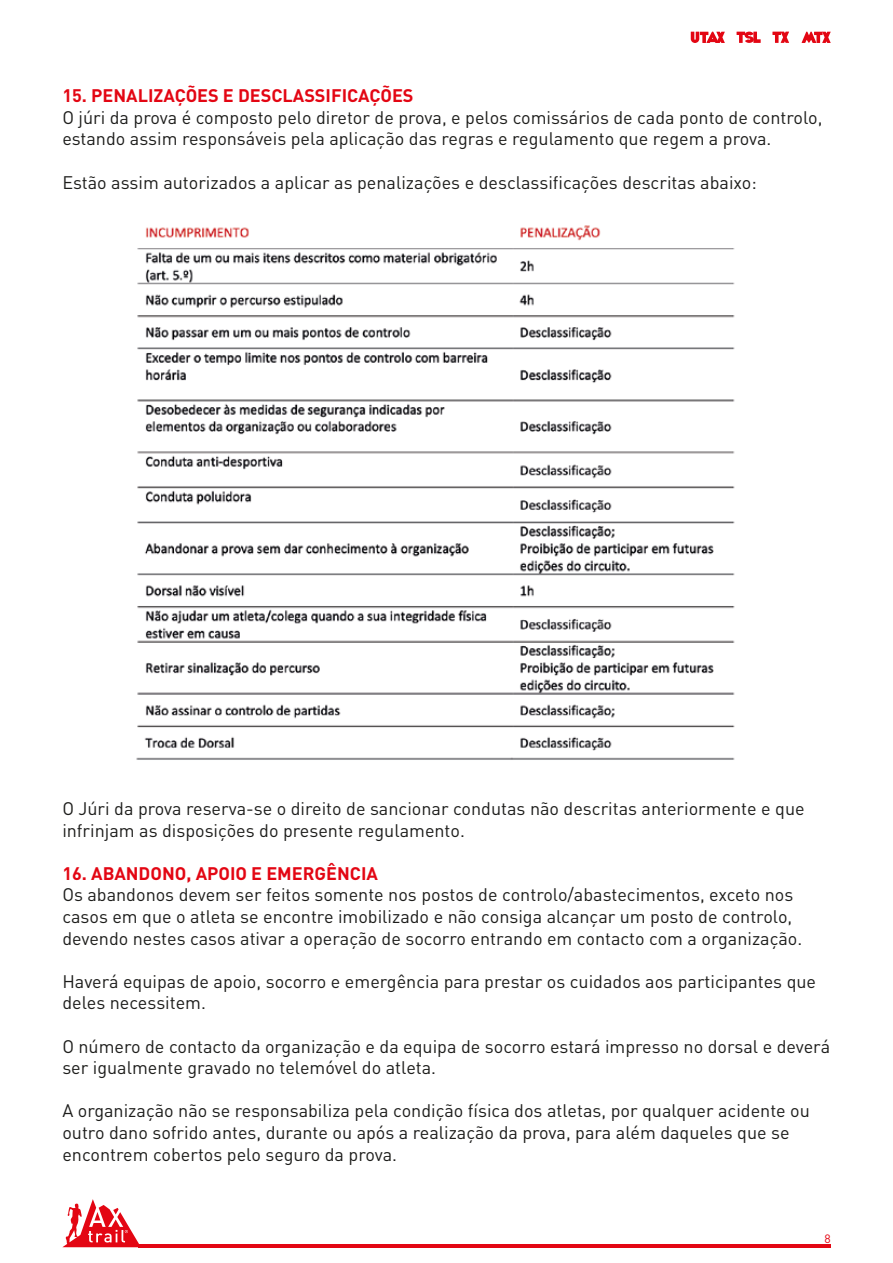
<style>
.page{position:relative;width:893px;height:1263px;background:#fff}
.page>*{position:absolute;margin:0;border:0;box-sizing:border-box;transform-origin:0 0}
.t1{font:18px/21.6px "DIN Pro";color:#1d1d1b}
.t2{font:700 18px "DIN Pro";color:#e30613}
.t3{font:12px "DIN Pro";color:#e30613}
</style>
<div class="page">
<img style="left:136px;top:225px;width:599px;height:535px">
<svg style="left:63px;top:1199px;width:76px;height:48px"></svg>
<hr style="left:138px;top:1244px;width:693px;height:3px;background:#e30613">
<svg style="left:691px;top:32px;width:34px;height:11px"></svg>
<svg style="left:802px;top:32px;width:29px;height:11px"></svg>
<svg style="left:772px;top:32px;width:17px;height:11px"></svg>
<svg style="left:737px;top:32px;width:24px;height:11px"></svg>
<p class="t2" style="left:62px;top:81px;width:353px">15. PENALIZAÇÕES E DESCLASSIFICAÇÕES</p>
<p class="t1" style="left:62px;top:105px;width:762px">O júri da prova é composto pelo diretor de prova, e pelos comissários de cada ponto de controlo, estando assim responsáveis pela aplicação das regras e regulamento que regem a prova.</p>
<p class="t1" style="left:62px;top:169px;width:696px">Estão assim autorizados a aplicar as penalizações e desclassificações descritas abaixo:</p>
<p class="t1" style="left:62px;top:796px;width:744px">O Júri da prova reserva-se o direito de sancionar condutas não descritas anteriormente e que infrinjam as disposições do presente regulamento.</p>
<p class="t2" style="left:62px;top:858px;width:317px">16. ABANDONO, APOIO E EMERGÊNCIA</p>
<p class="t1" style="left:62px;top:882px;width:741px">Os abandonos devem ser feitos somente nos postos de controlo/abastecimentos, exceto nos casos em que o atleta se encontre imobilizado e não consiga alcançar um posto de controlo, devendo nestes casos ativar a operação de socorro entrando em contacto com a organização.</p>
<p class="t1" style="left:62px;top:969px;width:755px">Haverá equipas de apoio, socorro e emergência para prestar os cuidados aos participantes que deles necessitem.</p>
<p class="t1" style="left:62px;top:1033px;width:769px">O número de contacto da organização e da equipa de socorro estará impresso no dorsal e deverá ser igualmente gravado no telemóvel do atleta.</p>
<p class="t1" style="left:62px;top:1098px;width:749px">A organização não se responsabiliza pela condição física dos atletas, por qualquer acidente ou outro dano sofrido antes, durante ou após a realização da prova, para além daqueles que se encontrem cobertos pelo seguro da prova.</p>
<p class="t3" style="left:825px;top:1229px;width:8px">8</p>
</div>
